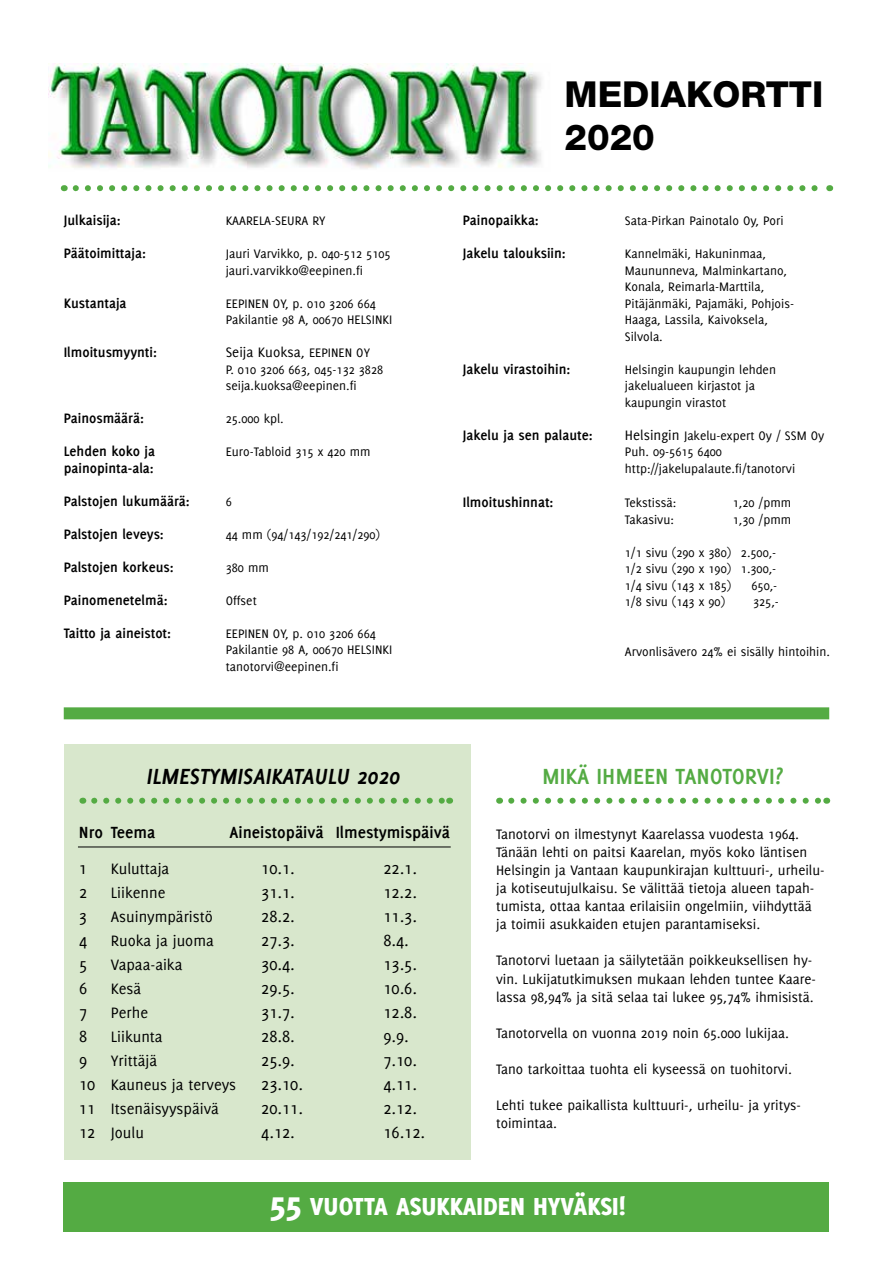
<style>
.page{position:relative;width:893px;height:1263px;background:#fff}
.page>*{position:absolute;margin:0;border:0;box-sizing:border-box;transform-origin:0 0}
.t1{font:800 35.85px/43px "Helvetica Neue";color:#000}
.t2{font:800 27px "Delicious";color:#fff}
.t3{font:italic 700 24px "Delicious";color:#000}
.t4{font:700 24px "Delicious";color:#54ab43}
.t5{font:18px "Delicious";color:#000}
.t6{font:700 17.7px "Delicious";color:#000}
.t7{font:16.5px "Delicious";color:#000}
.t8{font:15px/18px "Delicious";color:#000}
.t9{font:700 15px "Delicious";color:#000}
.t10{font:13.5px/16.5px "Delicious";color:#000}
.s1{font-size:13.5px}
.s2{font-size:15px}
.s3{font-size:18px}
.s4{font-size:36px}
</style>
<div class="page">
<div style="left:64px;top:745px;width:407px;height:415px;background:#d8e7cc"></div>
<div style="left:64px;top:1182px;width:765px;height:49px;background:#54ab43"></div>
<img style="left:49px;top:64px;width:493px;height:105px">
<svg style="left:76px;top:185px;width:742px;height:6px"></svg>
<svg style="left:94px;top:798px;width:349px;height:6px"></svg>
<svg style="left:511px;top:798px;width:309px;height:6px"></svg>
<div style="left:64px;top:707px;width:765px;height:12px;background:#54ab43"></div>
<hr style="left:78px;top:846px;width:373px;height:1px;background:#000">
<p class="t9" style="left:64px;top:212px;width:58px">Julkaisija:</p>
<p class="t10" style="left:226px;top:212px;width:101px">KAARELA-SEURA RY</p>
<p class="t9" style="left:64px;top:245px;width:84px">Päätoimittaja:</p>
<p class="t10" style="left:226px;top:245px;width:166px">Jauri Varvikko, p. 040-512 5105 jauri.varvikko@eepinen.fi</p>
<p class="t9" style="left:64px;top:294px;width:64px">Kustantaja</p>
<p class="t10" style="left:226px;top:295px;width:168px">EEPINEN OY, p. 010 3206 664<br>Pakilantie 98 A, 00670 HELSINKI</p>
<p class="t9" style="left:64px;top:344px;width:95px">Ilmoitusmyynti:</p>
<p class="t8" style="left:226px;top:343px;width:146px">Seija Kuoksa, <span class="s1">EEPINEN OY</span></p>
<p class="t10" style="left:226px;top:361px;width:159px">P. 010 3206 663, 045-132 3828 seija.kuoksa@eepinen.fi</p>
<p class="t9" style="left:64px;top:410px;width:82px">Painosmäärä:</p>
<p class="t10" style="left:226px;top:410px;width:59px">25.000 kpl.</p>
<p class="t9" style="left:64px;top:443px;width:93px">Lehden koko ja</p>
<p class="t10" style="left:226px;top:443px;width:146px">Euro-Tabloid 315 x 420 mm</p>
<p class="t9" style="left:64px;top:459px;width:91px">painopinta-ala:</p>
<p class="t9" style="left:64px;top:492px;width:128px">Palstojen lukumäärä:</p>
<p class="t10" style="left:226px;top:493px;width:8px">6</p>
<p class="t9" style="left:64px;top:525px;width:102px">Palstojen leveys:</p>
<p class="t10" style="left:226px;top:526px;width:156px">44 mm (94/143/192/241/290)</p>
<p class="t9" style="left:64px;top:558px;width:111px">Palstojen korkeus:</p>
<p class="t10" style="left:226px;top:559px;width:45px">380 mm</p>
<p class="t9" style="left:64px;top:591px;width:105px">Painomenetelmä:</p>
<p class="t10" style="left:226px;top:592px;width:33px">Offset</p>
<p class="t9" style="left:64px;top:624px;width:109px">Taitto ja aineistot:</p>
<p class="t10" style="left:226px;top:625px;width:168px">EEPINEN OY, p. 010 3206 664<br>Pakilantie 98 A, 00670 HELSINKI tanotorvi@eepinen.fi</p>
<h1 class="t1" style="left:564px;top:73px;width:260px">MEDIAKORTTI<br>2020</h1>
<p class="t9" style="left:463px;top:212px;width:77px">Painopaikka:</p>
<p class="t10" style="left:625px;top:212px;width:160px">Sata-Pirkan Painotalo Oy, Pori</p>
<p class="t9" style="left:463px;top:245px;width:104px">Jakelu talouksiin:</p>
<p class="t10" style="left:625px;top:245px;width:171px">Kannelmäki, Hakuninmaa,<br>Maununneva, Malminkartano,<br>Konala, Reimarla-Marttila,<br>Pitäjänmäki, Pajamäki, Pohjois-<br>Haaga, Lassila, Kaivoksela,<br>Silvola.</p>
<p class="t9" style="left:463px;top:360px;width:109px">Jakelu virastoihin:</p>
<p class="t10" style="left:625px;top:361px;width:153px">Helsingin kaupungin lehden jakelualueen kirjastot ja kaupungin virastot</p>
<p class="t9" style="left:463px;top:426px;width:131px">Jakelu ja sen palaute:</p>
<p class="t10" style="left:625px;top:427px;width:201px"><span class="s2">Helsingin</span> Jakelu-expert Oy / SSM Oy<br>Puh. 09-5615 6400 http://jakelupalaute.fi/tanotorvi</p>
<p class="t9" style="left:463px;top:494px;width:92px">Ilmoitushinnat:</p>
<p class="t10" style="left:625px;top:494px;width:53px">Tekstissä:</p>
<p class="t10" style="left:733px;top:494px;width:60px">1,20 /pmm</p>
<p class="t10" style="left:625px;top:511px;width:51px">Takasivu:</p>
<p class="t10" style="left:733px;top:511px;width:60px">1,30 /pmm</p>
<p class="t10" style="left:625px;top:544px;width:153px;text-align:justify">1/1 sivu (290 x 380) 2.500,- 1/2 sivu (290 x 190) 1.300,- 1/4 sivu (143 x 185)</p>
<p class="t10" style="left:752px;top:577px;width:27px">650,-</p>
<p class="t10" style="left:625px;top:593px;width:102px">1/8 sivu (143 x 90)</p>
<p class="t10" style="left:753px;top:593px;width:27px">325,-</p>
<p class="t10" style="left:625px;top:643px;width:207px">Arvonlisävero 24% ei sisälly hintoihin.</p>
<h3 class="t3" style="left:147px;top:762px;width:255px">ILMESTYMISAIKATAULU 2020</h3>
<h3 class="t6" style="left:79px;top:822px;width:78px">Nro Teema</h3>
<h3 class="t6" style="left:229px;top:822px;width:222px">Aineistopäivä Ilmestymispäivä</h3>
<h3 class="t5" style="left:79px;top:858px;width:10px">1</h3>
<p class="t7" style="left:111px;top:860px;width:60px">Kuluttaja</p>
<h3 class="t5" style="left:261px;top:858px;width:35px">10.1.</h3>
<h3 class="t5" style="left:383px;top:858px;width:35px">22.1.</h3>
<h3 class="t5" style="left:79px;top:882px;width:10px">2</h3>
<p class="t7" style="left:111px;top:884px;width:56px">Liikenne</p>
<h3 class="t5" style="left:261px;top:882px;width:35px">31.1.</h3>
<h3 class="t5" style="left:383px;top:882px;width:35px">12.2.</h3>
<h3 class="t5" style="left:79px;top:906px;width:10px">3</h3>
<p class="t7" style="left:111px;top:908px;width:104px">Asuinympäristö</p>
<h3 class="t5" style="left:261px;top:906px;width:35px">28.2.</h3>
<h3 class="t5" style="left:383px;top:906px;width:35px">11.3.</h3>
<h3 class="t5" style="left:79px;top:930px;width:10px">4</h3>
<p class="t7" style="left:111px;top:932px;width:104px">Ruoka ja juoma</p>
<h3 class="t5" style="left:261px;top:930px;width:35px">27.3.</h3>
<h3 class="t5" style="left:383px;top:930px;width:27px">8.4.</h3>
<h3 class="t5" style="left:79px;top:954px;width:10px">5</h3>
<p class="t7" style="left:111px;top:956px;width:73px">Vapaa-aika</p>
<h3 class="t5" style="left:261px;top:954px;width:35px">30.4.</h3>
<h3 class="t5" style="left:383px;top:954px;width:35px">13.5.</h3>
<h3 class="t5" style="left:79px;top:978px;width:10px">6</h3>
<p class="t7" style="left:111px;top:980px;width:32px">Kesä</p>
<h3 class="t5" style="left:261px;top:978px;width:35px">29.5.</h3>
<h3 class="t5" style="left:383px;top:978px;width:35px">10.6.</h3>
<h3 class="t5" style="left:79px;top:1002px;width:10px">7</h3>
<p class="t7" style="left:111px;top:1004px;width:39px">Perhe</p>
<h3 class="t5" style="left:261px;top:1002px;width:35px">31.7.</h3>
<h3 class="t5" style="left:383px;top:1002px;width:35px">12.8.</h3>
<h3 class="t5" style="left:79px;top:1026px;width:10px">8</h3>
<p class="t7" style="left:111px;top:1028px;width:53px">Liikunta</p>
<h3 class="t5" style="left:261px;top:1026px;width:35px">28.8.</h3>
<h3 class="t5" style="left:383px;top:1026px;width:27px">9.9.</h3>
<h3 class="t5" style="left:79px;top:1050px;width:10px">9</h3>
<p class="t7" style="left:111px;top:1052px;width:48px">Yrittäjä</p>
<h3 class="t5" style="left:261px;top:1050px;width:35px">25.9.</h3>
<h3 class="t5" style="left:383px;top:1050px;width:35px">7.10.</h3>
<p class="t7" style="left:79px;top:1076px;width:159px"><span class="s3">10</span> Kauneus ja terveys</p>
<h3 class="t5" style="left:261px;top:1074px;width:43px">23.10.</h3>
<h3 class="t5" style="left:383px;top:1074px;width:35px">4.11.</h3>
<p class="t7" style="left:79px;top:1100px;width:141px"><span class="s3">11</span> Itsenäisyyspäivä</p>
<h3 class="t5" style="left:261px;top:1098px;width:43px">20.11.</h3>
<h3 class="t5" style="left:383px;top:1098px;width:35px">2.12.</h3>
<p class="t7" style="left:79px;top:1124px;width:66px"><span class="s3">12</span> Joulu</p>
<h3 class="t5" style="left:261px;top:1122px;width:35px">4.12.</h3>
<h3 class="t5" style="left:383px;top:1122px;width:43px">16.12.</h3>
<h3 class="t4" style="left:542px;top:762px;width:243px">MIKÄ IHMEEN TANOTORVI?</h3>
<p class="t8" style="left:496px;top:825px;width:330px">Tanotorvi on ilmestynyt Kaarelassa vuodesta 1964.<br>Tänään lehti on paitsi Kaarelan, myös koko läntisen Helsingin ja Vantaan kaupunkirajan kulttuuri-, urheilu&shy;ja kotiseutujulkaisu. Se välittää tietoja alueen tapah&shy;tumista, ottaa kantaa erilaisiin ongelmiin, viihdyttää ja toimii asukkaiden etujen parantamiseksi.</p>
<p class="t8" style="left:496px;top:951px;width:321px">Tanotorvi luetaan ja säilytetään poikkeuksellisen hy&shy;vin. Lukijatutkimuksen mukaan lehden tuntee Kaare&shy;lassa 98,94% ja sitä selaa tai lukee 95,74% ihmisistä.</p>
<p class="t8" style="left:496px;top:1023px;width:294px">Tanotorvella on vuonna 2019 noin 65.000 lukijaa.</p>
<p class="t8" style="left:496px;top:1059px;width:297px">Tano tarkoittaa tuohta eli kyseessä on tuohitorvi.</p>
<p class="t8" style="left:496px;top:1095px;width:306px">Lehti tukee paikallista kulttuuri-, urheilu- ja yritys&shy;toimintaa.</p>
<h2 class="t2" style="left:269px;top:1190px;width:358px"><span class="s4">55</span> VUOTTA ASUKKAIDEN HYVÄKSI!</h2>
</div>
